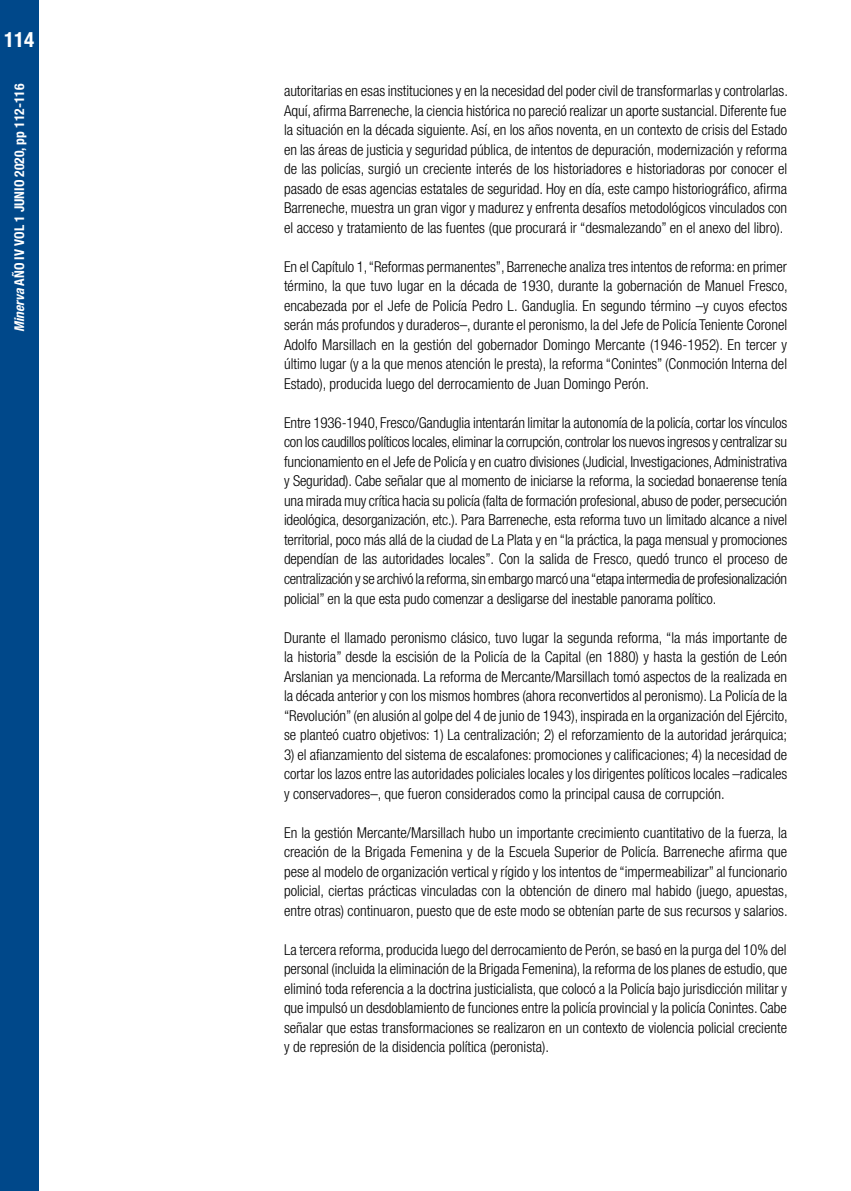
<style>
.page{position:relative;width:851px;height:1191px;background:#fff}
.page>*{position:absolute;margin:0;border:0;box-sizing:border-box;transform-origin:0 0}
.t1{font:700 condensed 21px "Helvetica Neue LT Std";color:#fff}
.t2{font:300 condensed 15px/19.5px "Helvetica Neue LT Std";color:#000;text-align:justify}
.t3{font:700 condensed 13.5px "Helvetica Neue LT Std";color:#fff}
.s1{font-style:italic}
</style>
<div class="page">
<div style="left:0;top:0;width:38px;height:1191px;background:#00488a"></div>
<h1 class="t1" style="left:4px;top:27px;width:32px">114</h1>
<p class="t3" style="left:11px;top:332px;width:249px;rotate:-90deg"><span class="s1">Minerva</span> AÑO IV VOL 1 JUNIO 2020, pp 112-116</p>
<p class="t2" style="left:284px;top:81px;width:505px">autoritarias en esas instituciones y en la necesidad del poder civil de transformarlas y controlarlas.<br>Aquí, afirma Barreneche, la ciencia histórica no pareció realizar un aporte sustancial. Diferente fue la situación en la década siguiente. Así, en los años noventa, en un contexto de crisis del Estado en las áreas de justicia y seguridad pública, de intentos de depuración, modernización y reforma de las policías, surgió un creciente interés de los historiadores e historiadoras por conocer el pasado de esas agencias estatales de seguridad. Hoy en día, este campo historiográfico, afirma Barreneche, muestra un gran vigor y madurez y enfrenta desafíos metodológicos vinculados con el acceso y tratamiento de las fuentes (que procurará ir “desmalezando” en el anexo del libro).</p>
<p class="t2" style="left:284px;top:257px;width:505px">En el Capítulo 1, “Reformas permanentes”, Barreneche analiza tres intentos de reforma: en primer término, la que tuvo lugar en la década de 1930, durante la gobernación de Manuel Fresco, encabezada por el Jefe de Policía Pedro L. Ganduglia. En segundo término –y cuyos efectos serán más profundos y duraderos–, durante el peronismo, la del Jefe de Policía Teniente Coronel Adolfo Marsillach en la gestión del gobernador Domingo Mercante (1946-1952). En tercer y último lugar (y a la que menos atención le presta), la reforma “Conintes” (Conmoción Interna del Estado), producida luego del derrocamiento de Juan Domingo Perón.</p>
<p class="t2" style="left:284px;top:413px;width:505px">Entre 1936-1940, Fresco/Ganduglia intentarán limitar la autonomía de la policía, cortar los vínculos con los caudillos políticos locales, eliminar la corrupción, controlar los nuevos ingresos y centralizar su funcionamiento en el Jefe de Policía y en cuatro divisiones (Judicial, Investigaciones, Administrativa y Seguridad). Cabe señalar que al momento de iniciarse la reforma, la sociedad bonaerense tenía una mirada muy crítica hacia su policía (falta de formación profesional, abuso de poder, persecución ideológica, desorganización, etc.). Para Barreneche, esta reforma tuvo un limitado alcance a nivel territorial, poco más allá de la ciudad de La Plata y en “la práctica, la paga mensual y promociones dependían de las autoridades locales”. Con la salida de Fresco, quedó trunco el proceso de centralización y se archivó la reforma, sin embargo marcó una “etapa intermedia de profesionalización policial” en la que esta pudo comenzar a desligarse del inestable panorama político.</p>
<p class="t2" style="left:284px;top:627px;width:505px">Durante el llamado peronismo clásico, tuvo lugar la segunda reforma, “la más importante de la historia” desde la escisión de la Policía de la Capital (en 1880) y hasta la gestión de León Arslanian ya mencionada. La reforma de Mercante/Marsillach tomó aspectos de la realizada en la década anterior y con los mismos hombres (ahora reconvertidos al peronismo). La Policía de la “Revolución” (en alusión al golpe del 4 de junio de 1943), inspirada en la organización del Ejército, se planteó cuatro objetivos: 1) La centralización; 2) el reforzamiento de la autoridad jerárquica;</p>
<p class="t2" style="left:284px;top:744px;width:504px">3) el afianzamiento del sistema de escalafones: promociones y calificaciones; 4) la necesidad de cortar los lazos entre las autoridades policiales locales y los dirigentes políticos locales –radicales y conservadores–, que fueron considerados como la principal causa de corrupción.</p>
<p class="t2" style="left:284px;top:822px;width:505px">En la gestión Mercante/Marsillach hubo un importante crecimiento cuantitativo de la fuerza, la creación de la Brigada Femenina y de la Escuela Superior de Policía. Barreneche afirma que pese al modelo de organización vertical y rígido y los intentos de “impermeabilizar” al funcionario policial, ciertas prácticas vinculadas con la obtención de dinero mal habido (juego, apuestas, entre otras) continuaron, puesto que de este modo se obtenían parte de sus recursos y salarios.</p>
<p class="t2" style="left:284px;top:939px;width:504px">La tercera reforma, producida luego del derrocamiento de Perón, se basó en la purga del 10% del personal (incluida la eliminación de la Brigada Femenina), la reforma de los planes de estudio, que eliminó toda referencia a la doctrina justicialista, que colocó a la Policía bajo jurisdicción militar y que impulsó un desdoblamiento de funciones entre la policía provincial y la policía Conintes. Cabe señalar que estas transformaciones se realizaron en un contexto de violencia policial creciente y de represión de la disidencia política (peronista).</p>
</div>
